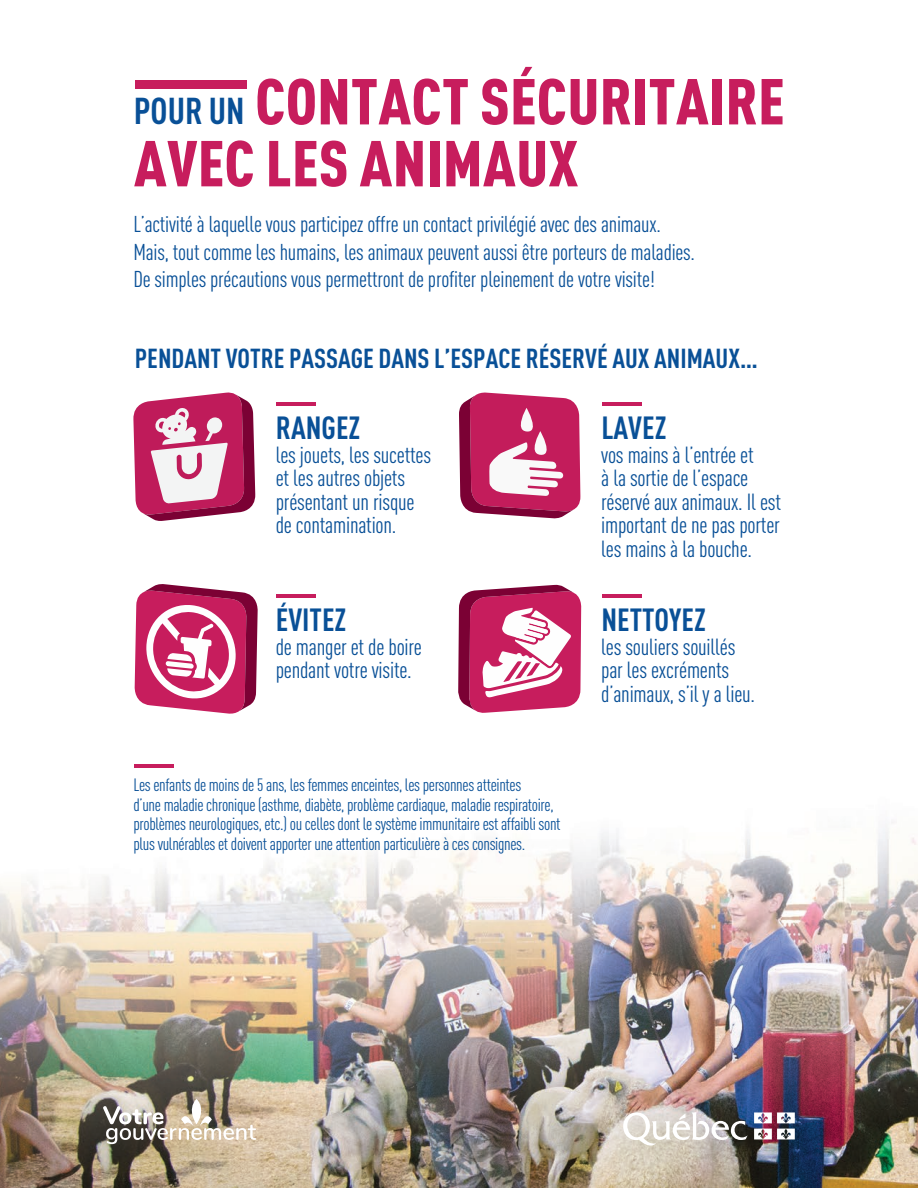
<style>
.page{position:relative;width:918px;height:1188px;background:#fff}
.page>*{position:absolute;margin:0;border:0;box-sizing:border-box;transform-origin:0 0}
.t1{font:900 condensed 63.75px/61.9px "DINOT";letter-spacing:.005em;color:#c71d5d}
.t2{font:700 condensed 31.65px "DINOT";color:#095097}
.t3{font:700 condensed 27.15px "DINOT";color:#095097}
.t4{font:condensed 23.1px/23.5px "DINOT";letter-spacing:-.01em;color:#095097}
.t5{font:condensed 22.65px "DINOT";letter-spacing:-.01em;color:#095097}
.t6{font:condensed 17.7px/19.5px "DINOT";letter-spacing:-.02em;color:#095097}
.s1{font-weight:700;font-size:36.9px;color:#095097}
</style>
<div class="page">
<img style="left:0;top:584px;width:918px;height:604px">
<svg style="left:623px;top:1112px;width:125px;height:34px"></svg>
<svg style="left:754px;top:1112px;width:41px;height:11px"></svg>
<svg style="left:754px;top:1129px;width:41px;height:10px"></svg>
<div style="left:135px;top:80px;width:112px;height:9px;background:#c71d5d"></div>
<hr style="left:276px;top:402px;width:40px;height:4px;background:#c71d5d">
<hr style="left:276px;top:594px;width:40px;height:3px;background:#c71d5d">
<hr style="left:135px;top:764px;width:39px;height:4px;background:#c71d5d">
<hr style="left:602px;top:402px;width:40px;height:4px;background:#c71d5d">
<hr style="left:602px;top:594px;width:40px;height:3px;background:#c71d5d">
<svg style="left:134px;top:584px;width:124px;height:131px"></svg>
<svg style="left:458px;top:585px;width:123px;height:129px"></svg>
<svg style="left:133px;top:392px;width:123px;height:129px"></svg>
<svg style="left:459px;top:392px;width:122px;height:127px"></svg>
<img style="left:103px;top:1099px;width:153px;height:45px">
<p class="t1" style="left:134px;top:70px;width:652px"><span class="s1">POUR UN</span> CONTACT SÉCURITAIRE<br>AVEC LES ANIMAUX</p>
<p class="t5" style="left:133px;top:211px;width:529px">L’activité à laquelle vous participez offre un contact privilégié avec des animaux.</p>
<p class="t5" style="left:133px;top:238px;width:563px">Mais, tout comme les humains, les animaux peuvent aussi être porteurs de maladies.</p>
<p class="t5" style="left:133px;top:266px;width:523px">De simples précautions vous permettront de profiter pleinement de votre visite!</p>
<p class="t3" style="left:135px;top:341px;width:624px">PENDANT VOTRE PASSAGE DANS L’ESPACE RÉSERVÉ AUX ANIMAUX…</p>
<p class="t2" style="left:276px;top:409px;width:86px">RANGEZ</p>
<p class="t4" style="left:276px;top:443px;width:157px">les jouets, les sucettes et les autres objets présentant un risque de contamination.</p>
<p class="t2" style="left:276px;top:601px;width:72px">ÉVITEZ</p>
<p class="t4" style="left:276px;top:635px;width:148px">de manger et de boire pendant votre visite.</p>
<p class="t6" style="left:133px;top:775px;width:429px">Les enfants de moins de 5 ans, les femmes enceintes, les personnes atteintes<br>d’une maladie chronique (asthme, diabète, problème cardiaque, maladie respiratoire, problèmes neurologiques, etc.) ou celles dont le système immunitaire est affaibli sont plus vulnérables et doivent apporter une attention particulière à ces consignes.</p>
<p class="t2" style="left:601px;top:409px;width:67px">LAVEZ</p>
<p class="t4" style="left:601px;top:443px;width:181px">vos mains à l’entrée et<br>à la sortie de l’espace réservé aux animaux. Il est important de ne pas porter les mains à la bouche.</p>
<p class="t2" style="left:601px;top:601px;width:106px">NETTOYEZ</p>
<p class="t4" style="left:601px;top:635px;width:155px">les souliers souillés par les excréments d’animaux, s’il y a lieu.</p>
</div>
